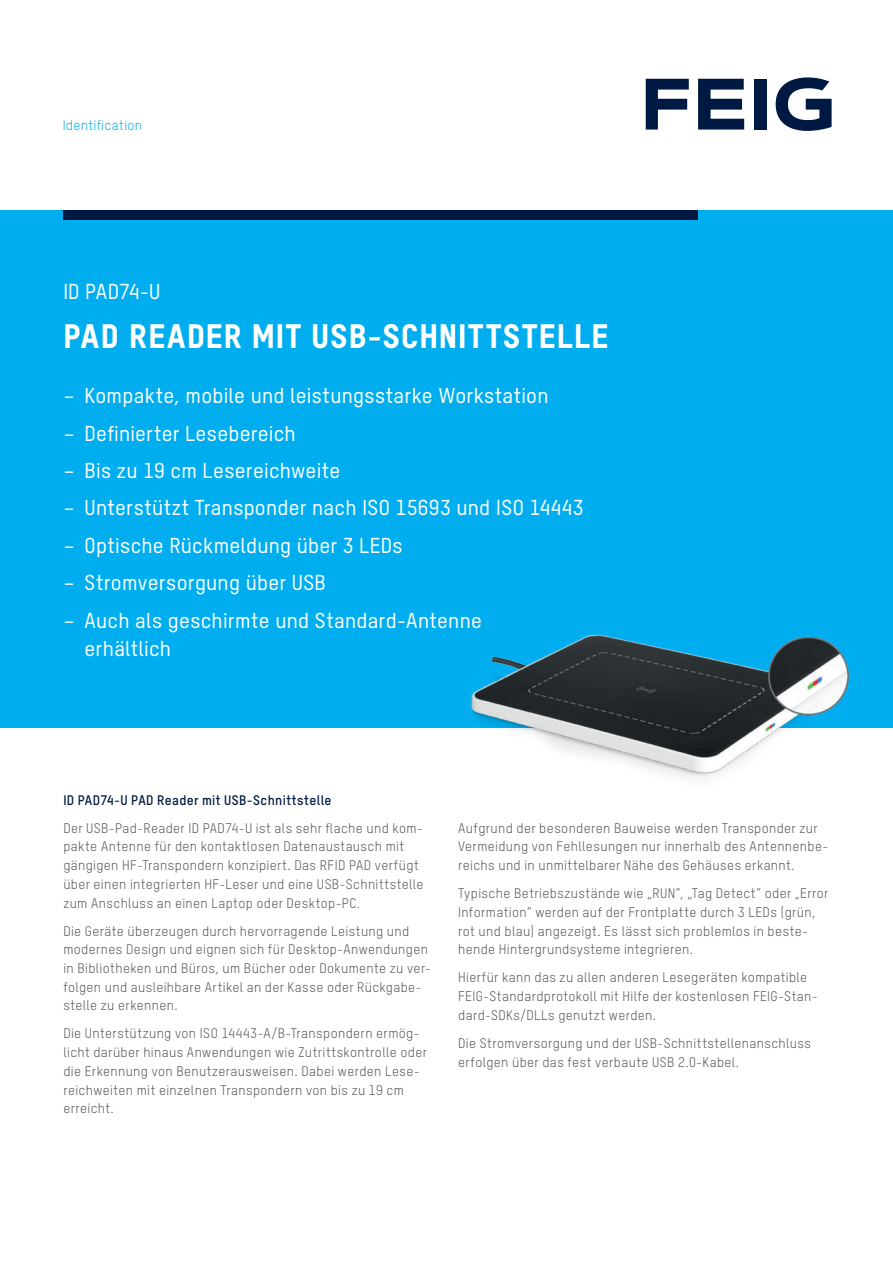
<style>
.page{position:relative;width:893px;height:1263px;background:#fff}
.page>*{position:absolute;margin:0;border:0;box-sizing:border-box;transform-origin:0 0}
.t1{font:33px "T Star Heavy";letter-spacing:.045em;color:#fff}
.t2{font:21px/28px "T Star Medium";letter-spacing:.015em;color:#fff}
.t3{font:13.5px/18.8px "T Star Regular";letter-spacing:.025em;color:#57585a}
.t4{font:13.5px "T Star Bold";letter-spacing:.03em;color:#001942}
.t5{font:13.5px "T Star Regular";letter-spacing:.025em;color:#00aeef}
</style>
<div class="page">
<div style="left:0;top:210px;width:893px;height:518px;background:#00aeef"></div>
<div style="left:63px;top:210px;width:635px;height:10px;background:#001942"></div>
<img style="left:468px;top:634px;width:382px;height:145px">
<svg style="left:646px;top:79px;width:43px;height:51px"></svg>
<svg style="left:698px;top:79px;width:46px;height:51px"></svg>
<div style="left:755px;top:79px;width:12px;height:51px;background:#001942"></div>
<svg style="left:776px;top:77px;width:56px;height:54px"></svg>
<p class="t5" style="left:63px;top:117px;width:81px">Identification</p>
<h2 class="t2" style="left:63px;top:277px;width:99px">ID PAD74-U</h2>
<h1 class="t1" style="left:64px;top:315px;width:546px">PAD READER MIT USB-SCHNITTSTELLE</h1>
<h2 class="t2" style="left:63px;top:381px;width:487px">– Kompakte, mobile und leistungsstarke Workstation</h2>
<h2 class="t2" style="left:63px;top:419px;width:234px">– Definierter Lesebereich</h2>
<h2 class="t2" style="left:63px;top:456px;width:279px">– Bis zu 19 cm Lesereichweite</h2>
<h2 class="t2" style="left:63px;top:493px;width:522px">– Unterstützt Transponder nach ISO 15693 und ISO 14443</h2>
<h2 class="t2" style="left:63px;top:531px;width:341px">– Optische Rückmeldung über 3 LEDs</h2>
<h2 class="t2" style="left:63px;top:568px;width:264px">– Stromversorgung über USB</h2>
<h2 class="t2" style="left:85px;top:606px;width:399px;text-indent:-21px">– Auch als geschirmte und Standard-Antenne erhältlich</h2>
<p class="t4" style="left:63px;top:791px;width:270px">ID PAD74-U PAD Reader mit USB-Schnittstelle</p>
<p class="t3" style="left:63px;top:818px;width:362px">Der USB-Pad-Reader ID PAD74-U ist als sehr flache und kom&shy;pakte Antenne für den kontaktlosen Datenaustausch mit gängigen HF-Transpondern konzipiert. Das RFID PAD verfügt über einen integrierten HF-Leser und eine USB-Schnittstelle zum Anschluss an einen Laptop oder Desktop-PC.</p>
<p class="t3" style="left:63px;top:921px;width:369px">Die Geräte überzeugen durch hervorragende Leistung und modernes Design und eignen sich für Desktop-Anwendungen in Bibliotheken und Büros, um Bücher oder Dokumente zu ver&shy;folgen und ausleihbare Artikel an der Kasse oder Rückgabe&shy;stelle zu erkennen.</p>
<p class="t3" style="left:63px;top:1024px;width:365px">Die Unterstützung von ISO 14443-A/B-Transpondern ermög&shy;licht darüber hinaus Anwendungen wie Zutrittskontrolle oder die Erkennung von Benutzerausweisen. Dabei werden Lese&shy;reichweiten mit einzelnen Transpondern von bis zu 19 cm erreicht.</p>
<p class="t3" style="left:458px;top:818px;width:372px">Aufgrund der besonderen Bauweise werden Transponder zur<br>Vermeidung von Fehllesungen nur innerhalb des Antennenbe&shy;reichs und in unmittelbarer Nähe des Gehäuses erkannt.</p>
<p class="t3" style="left:458px;top:884px;width:372px">Typische Betriebszustände wie „RUN“, „Tag Detect“ oder „Error Information“ werden auf der Frontplatte durch 3 LEDs (grün, rot und blau) angezeigt. Es lässt sich problemlos in beste&shy;hende Hintergrundsysteme integrieren.</p>
<p class="t3" style="left:458px;top:968px;width:361px">Hierfür kann das zu allen anderen Lesegeräten kompatible<br>FEIG-Standardprotokoll mit Hilfe der kostenlosen FEIG-Stan&shy;dard-SDKs/DLLs genutzt werden.</p>
<p class="t3" style="left:458px;top:1033px;width:354px">Die Stromversorgung und der USB-Schnittstellenanschluss erfolgen über das fest verbaute USB 2.0-Kabel.</p>
</div>
